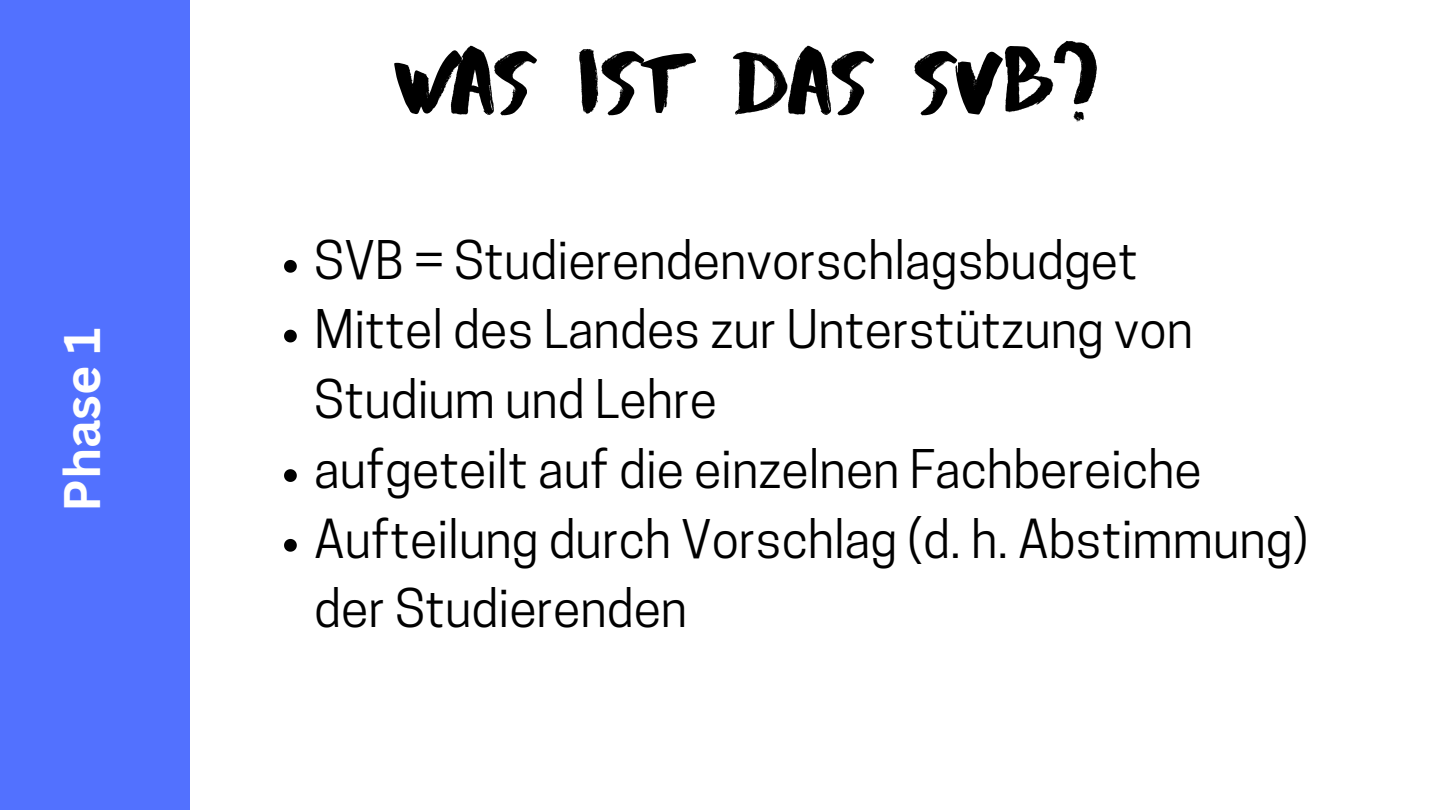
<style>
.page{position:relative;width:1440px;height:810px;background:#fff}
.page>*{position:absolute;margin:0;border:0;box-sizing:border-box;transform-origin:0 0}
.t1{font:92px "Abys";color:#000}
.t2{font:50px/69.8px "Cooper Hewitt";color:#000}
.t3{font:700 50px "Canva Sans";color:#fff}
</style>
<div class="page">
<div style="left:0;top:0;width:190px;height:810px;background:#5271ff"></div>
<svg style="left:284px;top:260px;width:13px;height:13px"></svg>
<svg style="left:284px;top:330px;width:13px;height:12px"></svg>
<svg style="left:284px;top:469px;width:13px;height:13px"></svg>
<svg style="left:284px;top:539px;width:13px;height:13px"></svg>
<p class="t3" style="left:47px;top:512px;width:186px;rotate:-90deg">Phase 1</p>
<h2 class="t1" style="left:392px;top:25px;width:707px">WAS IST DAS SVB?</h2>
<h1 class="t2" style="left:314px;top:231px;width:825px">SVB = Studierendenvorschlagsbudget</h1>
<p class="t2" style="left:314px;top:301px;width:880px">Mittel des Landes zur Unterstützung von<br>Studium und Lehre</p>
<p class="t2" style="left:314px;top:441px;width:889px">aufgeteilt auf die einzelnen Fachbereiche</p>
<p class="t2" style="left:314px;top:510px;width:996px">Aufteilung durch Vorschlag (d. h. Abstimmung) der Studierenden</p>
</div>
